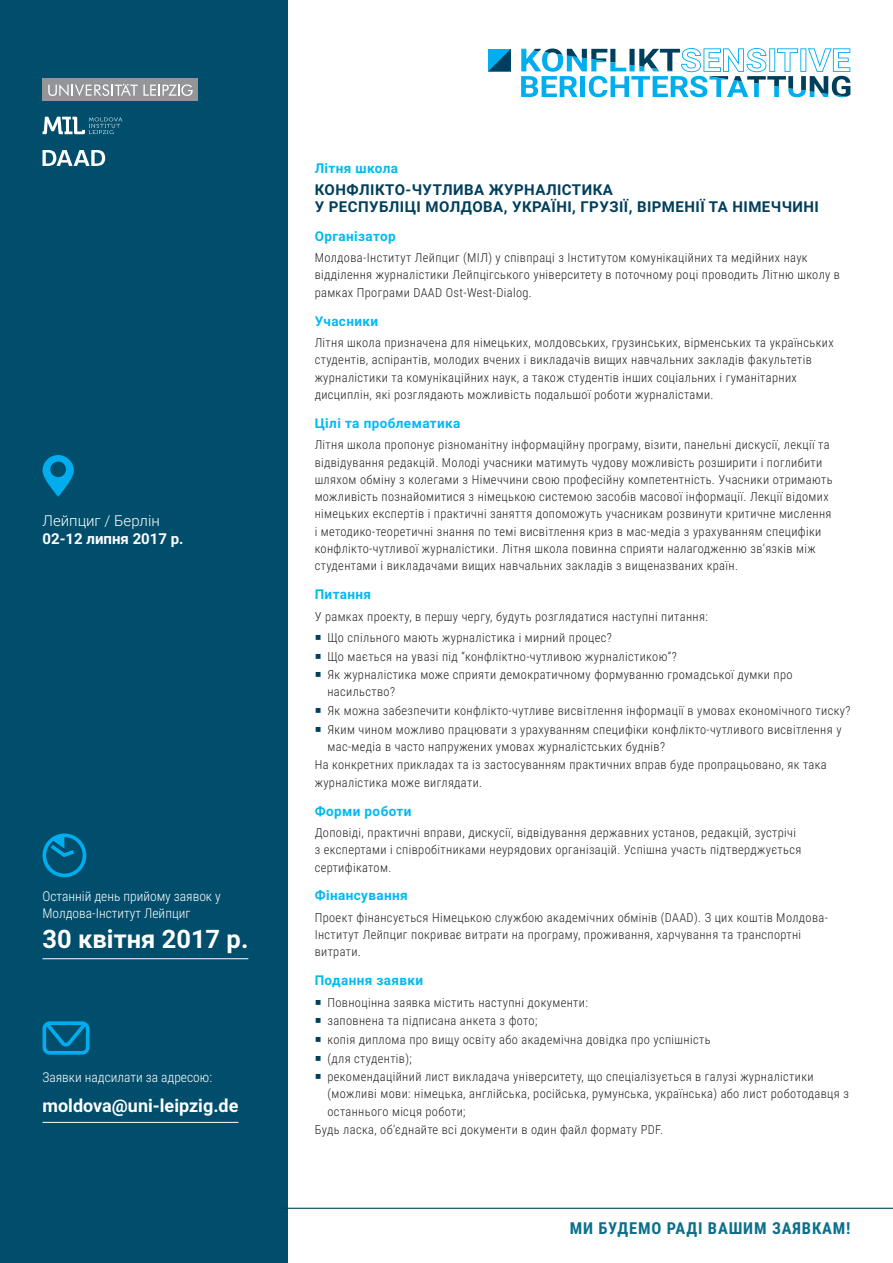
<style>
.page{position:relative;width:893px;height:1263px;background:#fff}
.page>*{position:absolute;margin:0;border:0;box-sizing:border-box;transform-origin:0 0}
.t1{font:700 25.5px "Roboto";color:#fff}
.t2{font:700 18px "Roboto";color:#fff}
.t3{font:700 16.5px "Roboto Condensed";letter-spacing:.05em;color:#0a6f8d}
.t4{font:700 15px/17.2px "Roboto";letter-spacing:.03em;color:#003f5b}
.t5{font:700 15px "Roboto";color:#fff}
.t6{font:300 15px "Roboto";color:#fff}
.t7{font:700 13.5px "Roboto";letter-spacing:.03em;color:#00baf1}
.t8{font:300 13.5px/16.2px "Roboto Condensed";color:#fff}
.t9{font:300 12.45px/17.2px "Roboto Condensed";letter-spacing:.03em;color:#231f20}
</style>
<div class="page">
<div style="left:0;top:0;width:287px;height:1263px;background:#004e6c"></div>
<hr style="left:43px;top:958px;width:205px;height:1px;background:#fff">
<hr style="left:43px;top:1122px;width:195px;height:1px;background:#fff">
<svg style="left:43px;top:455px;width:31px;height:42px"></svg>
<svg style="left:43px;top:833px;width:43px;height:44px"></svg>
<svg style="left:43px;top:1021px;width:47px;height:34px"></svg>
<hr style="left:282px;top:1208px;width:611px;height:1px;background:#003f5b">
<svg style="left:43px;top:117px;width:79px;height:17px"></svg>
<div style="left:43px;top:79px;width:155px;height:22px;background:#939598"></div>
<svg style="left:48px;top:84px;width:145px;height:12px"></svg>
<svg style="left:43px;top:150px;width:62px;height:16px"></svg>
<svg style="left:488px;top:49px;width:23px;height:22px"></svg>
<svg style="left:521px;top:48px;width:329px;height:49px"></svg>
<p class="t6" style="left:43px;top:510px;width:119px">Лейпциг / Берлін</p>
<p class="t5" style="left:43px;top:528px;width:143px">02-12 липня 2017 р.</p>
<p class="t8" style="left:43px;top:888px;width:180px">Останній день прийому заявок у<br>Молдова-Інститут Лейпциг</p>
<h1 class="t1" style="left:43px;top:921px;width:207px">30 квітня 2017 р.</h1>
<p class="t8" style="left:43px;top:1068px;width:171px">Заявки надсилати за адресою:</p>
<h2 class="t2" style="left:43px;top:1093px;width:197px">moldova@uni-leipzig.de</h2>
<p class="t7" style="left:315px;top:159px;width:85px">Літня школа</p>
<p class="t4" style="left:315px;top:180px;width:506px">КОНФЛІКТО-ЧУТЛИВА ЖУРНАЛІСТИКА<br>У РЕСПУБЛІЦІ МОЛДОВА, УКРАЇНІ, ГРУЗІЇ, ВІРМЕНІЇ ТА НІМЕЧЧИНІ</p>
<p class="t7" style="left:315px;top:226px;width:83px">Організатор</p>
<p class="t9" style="left:315px;top:249px;width:527px">Молдова-Інститут Лейпциг (МІЛ) у співпраці з Інститутом комунікаційних та медійних наук відділення журналістики Лейпцігського університету в поточному році проводить Літню школу в рамках Програми DAAD Ost-West-Dialog.</p>
<p class="t7" style="left:315px;top:311px;width:65px">Учасники</p>
<p class="t9" style="left:315px;top:334px;width:520px">Літня школа призначена для німецьких, молдовських, грузинських, вірменських та українських студентів, аспірантів, молодих вчених і викладачів вищих навчальних закладів факультетів журналістики та комунікаційних наук, а також студентів інших соціальних і гуманітарних дисциплін, які розглядають можливість подальшої роботи журналістами.</p>
<p class="t7" style="left:315px;top:414px;width:147px">Цілі та проблематика</p>
<p class="t9" style="left:315px;top:436px;width:520px">Літня школа пропонує різноманітну інформаційну програму, візити, панельні дискусії, лекції та відвідування редакцій. Молоді учасники матимуть чудову можливість розширити і поглибити шляхом обміну з колегами з Німеччини свою професійну компетентність. Учасники отримають можливість познайомитися з німецькою системою засобів масової інформації. Лекції відомих німецьких експертів і практичні заняття допоможуть учасникам розвинути критичне мислення і методико-теоретичні знання по темі висвітлення криз в мас-медіа з урахуванням специфіки конфлікто-чутливої журналістики. Літня школа повинна сприяти налагодженню зв’язків між студентами і викладачами вищих навчальних закладів з вищеназваних країн.</p>
<p class="t7" style="left:315px;top:585px;width:58px">Питання</p>
<p class="t9" style="left:327px;top:605px;width:382px;line-height:21.5px;text-indent:-13px">У рамках проекту, в першу чергу, будуть розглядатися наступні питання:<br>Що спільного мають журналістика і мирний процес?</p>
<p class="t9" style="left:327px;top:646px;width:467px;line-height:18.6px">Що мається на увазі під “конфліктно-чутливою журналістикою”?<br>Як журналістика може сприяти демократичному формуванню громадської думки про</p>
<p class="t9" style="left:327px;top:682px;width:524px;line-height:18.6px">насильство?<br>Як можна забезпечити конфлікто-чутливе висвітлення інформації в умовах економічного тиску?<br>Яким чином можливо працювати з урахуванням специфіки конфлікто-чутливого висвітлення у</p>
<p class="t9" style="left:315px;top:736px;width:513px;line-height:18.6px;text-indent:13px">мас-медіа в часто напружених умовах журналістських буднів?<br>На конкретних прикладах та із застосуванням практичних вправ буде пропрацьовано, як така</p>
<p class="t9" style="left:315px;top:773px;width:169px">журналістика може виглядати.</p>
<p class="t7" style="left:315px;top:801px;width:98px">Форми роботи</p>
<p class="t9" style="left:315px;top:823px;width:488px">Доповіді, практичні вправи, дискусії, відвідування державних установ, редакцій, зустрічі з експертами і співробітниками неурядових організацій. Успішна участь підтверджується сертифікатом.</p>
<p class="t7" style="left:315px;top:886px;width:95px">Фінансування</p>
<p class="t9" style="left:315px;top:908px;width:515px">Проект фінансується Німецькою службою академічних обмінів (DAAD). З цих коштів Молдова-<br>Інститут Лейпциг покриває витрати на програму, проживання, харчування та транспортні витрати.</p>
<p class="t7" style="left:315px;top:971px;width:110px">Подання заявки</p>
<p class="t9" style="left:327px;top:993px;width:488px;line-height:18.6px">Повноцінна заявка містить наступні документи:<br>заповнена та підписана анкета з фото;<br>копія диплома про вищу освіту або академічна довідка про успішність<br>(для студентів);<br>рекомендаційний лист викладача університету, що спеціалізується в галузі журналістики</p>
<p class="t9" style="left:327px;top:1085px;width:523px">(можливі мови: німецька, англійська, російська, румунська, українська) або лист роботодавця з останнього місця роботи;</p>
<p class="t9" style="left:315px;top:1120px;width:350px">Будь ласка, об’єднайте всі документи в один файл формату PDF.</p>
<h3 class="t3" style="left:570px;top:1216px;width:282px">МИ БУДЕМО РАДІ ВАШИМ ЗАЯВКАМ!</h3>
</div>
